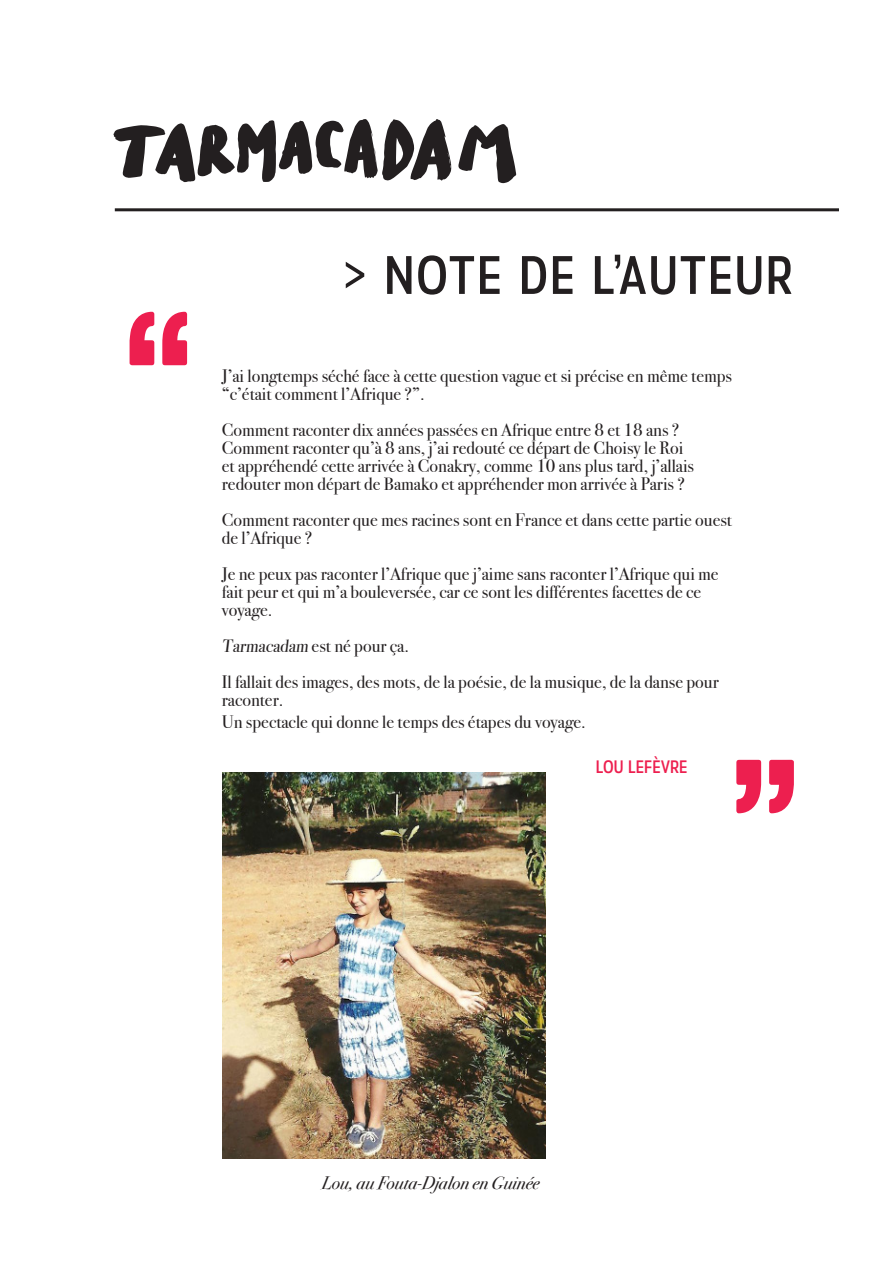
<style>
.page{position:relative;width:893px;height:1263px;background:#fff}
.page>*{position:absolute;margin:0;border:0;box-sizing:border-box;transform-origin:0 0}
.t1{font:54px "Autoradiographic Rg";letter-spacing:.03em;color:#231f20}
.t2{font:18px/18px "Bodoni Svty Two ITCTT";color:#231f20}
.t3{font:italic 18px "Bodoni Svty Two ITCTT";color:#231f20}
.t4{font:18px "Autoradiographic Rg";color:#ed1f4f}
</style>
<div class="page">
<svg style="left:458px;top:124px;width:58px;height:60px"></svg>
<svg style="left:113px;top:119px;width:338px;height:64px"></svg>
<hr style="left:115px;top:208px;width:724px;height:3px;background:#231f20">
<svg style="left:162px;top:312px;width:25px;height:53px"></svg>
<svg style="left:130px;top:312px;width:24px;height:53px"></svg>
<svg style="left:736px;top:760px;width:25px;height:53px"></svg>
<svg style="left:769px;top:760px;width:25px;height:53px"></svg>
<img style="left:223px;top:773px;width:322px;height:385px">
<p class="t1" style="left:343px;top:244px;width:452px">&gt; NOTE DE L’AUTEUR</p>
<p class="t2" style="left:222px;top:365px;width:512px">J’ai longtemps séché face à cette question vague et si précise en même temps “c’était comment l’Afrique ?”.</p>
<p class="t2" style="left:222px;top:419px;width:459px">Comment raconter dix années passées en Afrique entre 8 et 18 ans ?</p>
<p class="t2" style="left:222px;top:437px;width:474px">Comment raconter qu’à 8 ans, j’ai redouté ce départ de Choisy le Roi et appréhendé cette arrivée à Conakry, comme 10 ans plus tard, j’allais redouter mon départ de Bamako et appréhender mon arrivée à Paris ?</p>
<p class="t2" style="left:222px;top:509px;width:512px">Comment raconter que mes racines sont en France et dans cette partie ouest de l’Afrique ?</p>
<p class="t2" style="left:222px;top:563px;width:498px">Je ne peux pas raconter l’Afrique que j’aime sans raconter l’Afrique qui me fait peur et qui m’a bouleversée, car ce sont les différentes facettes de ce voyage.</p>
<p class="t2" style="left:222px;top:635px;width:189px">Tarmacadam e s t n é p o ur ç a .</p>
<p class="t2" style="left:222px;top:671px;width:498px">Il fallait des images, des mots, de la poésie, de la musique, de la danse pour raconter.</p>
<p class="t2" style="left:222px;top:711px;width:365px">Un spectacle qui donne le temps des étapes du voyage.</p>
<p class="t4" style="left:596px;top:756px;width:93px">LOU LEFÈVRE</p>
<p class="t3" style="left:322px;top:1167px;width:219px">Lou, au Fouta-Djalon en Guinée</p>
</div>
